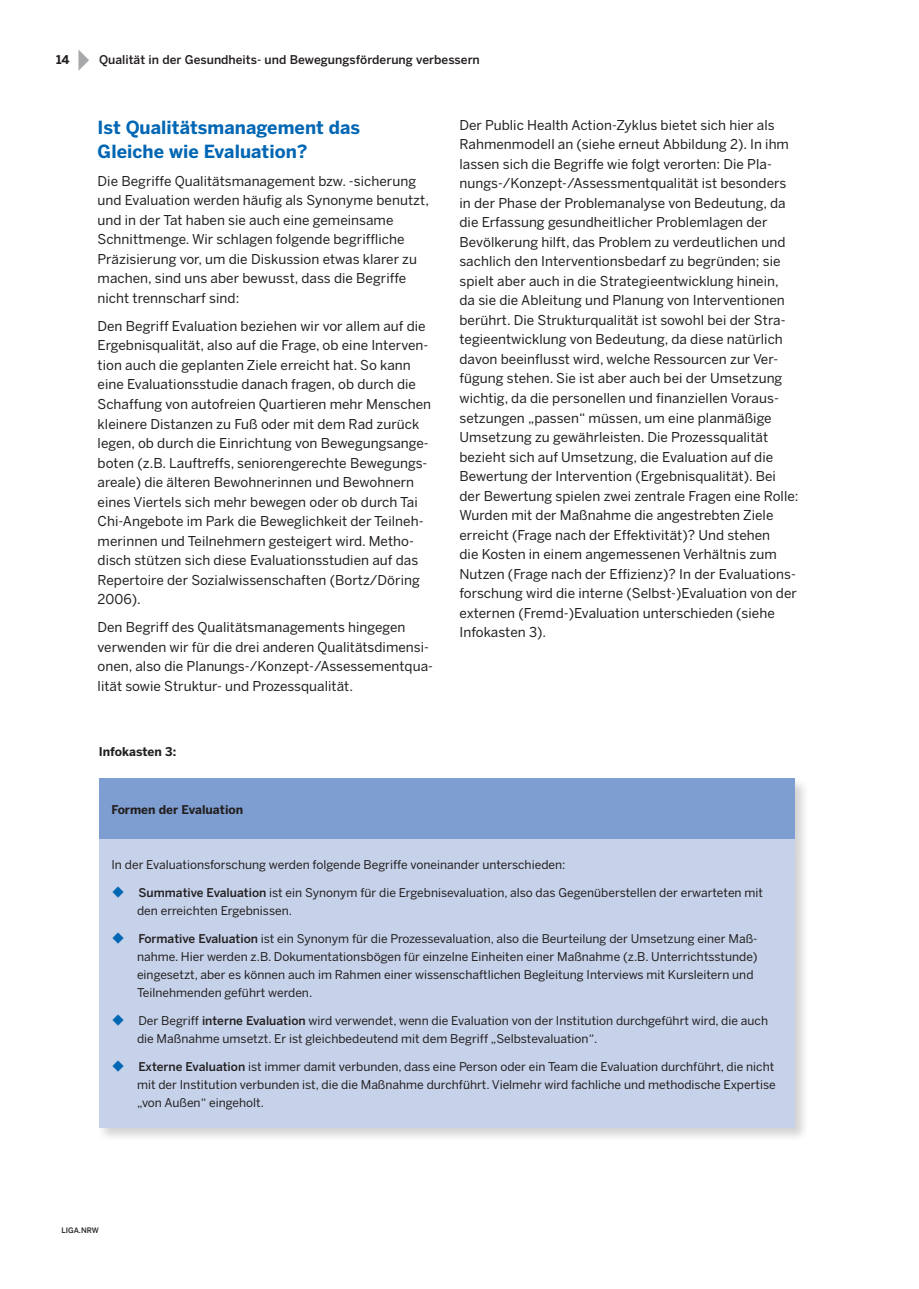
<style>
.page{position:relative;width:919px;height:1289px;background:#fff}
.page>*{position:absolute;margin:0;border:0;box-sizing:border-box;transform-origin:0 0}
.H3-12_16_blau{font:700 18px/24px "Benton Sans";letter-spacing:.005em;color:#0166b3}
.P-Fließtext_9_13_2{font:13.5px/19.5px "Benton Sans";letter-spacing:.005em;color:#231f20}
.P-Tabellendatenzeile{font:12px/18px "Benton Sans";color:#231f20}
.t1{font:500 12px "Benton Sans";color:#231f20}
.P-Tabellenkopf_8_12b{font:700 12px "Benton Sans";color:#231f20}
.P-Tabelle_Abbildung{font:700 12px "Benton Sans";letter-spacing:.005em;color:#231f20}
.t2{font:500 7.5px "Benton Sans";letter-spacing:.005em;color:#231f20}
.s1{color:#0166b3}
.s2{font-weight:500}
</style>
<div class="page">
<svg style="left:78px;top:50px;width:11px;height:21px"></svg>
<div style="left:97px;top:777px;width:712px;height:365px;background:#231f20;opacity:.2"></div>
<div style="left:99px;top:778px;width:695px;height:61px;background:#7e9ed2"></div>
<div style="left:99px;top:839px;width:695px;height:288px;background:#c6d2ea"></div>
<p class="P-Tabellenkopf_8_12b" style="left:56px;top:53px;width:15px">14</p>
<p class="t1" style="left:99px;top:53px;width:382px">Qualität in der Gesundheits- und Bewegungsförderung verbessern</p>
<p class="H3-12_16_blau" style="left:98px;top:115px;width:264px">Ist Qualitätsmanagement das<br>Gleiche wie Evaluation?</p>
<p class="P-Fließtext_9_13_2" style="left:98px;top:171px;width:333px">Die Begriffe Qualitätsmanagement bzw. -sicherung und Evaluation werden häufig als Synonyme benutzt, und in der Tat haben sie auch eine gemeinsame Schnittmenge. Wir schlagen folgende begriffliche Präzisierung vor, um die Diskussion etwas klarer zu machen, sind uns aber bewusst, dass die Begriffe nicht trennscharf sind:</p>
<p class="P-Fließtext_9_13_2" style="left:98px;top:316px;width:335px">Den Begriff Evaluation beziehen wir vor allem auf die Ergebnisqualität, also auf die Frage, ob eine Interven&shy;tion auch die geplanten Ziele erreicht hat. So kann eine Evaluationsstudie danach fragen, ob durch die Schaffung von autofreien Quartieren mehr Menschen kleinere Distanzen zu Fuß oder mit dem Rad zurück legen, ob durch die Einrichtung von Bewegungsange&shy;boten (z.B. Lauftreffs, seniorengerechte Bewegungs&shy;areale) die älteren Bewohnerinnen und Bewohnern eines Viertels sich mehr bewegen oder ob durch Tai Chi-Angebote im Park die Beweglichkeit der Teilneh&shy;merinnen und Teilnehmern gesteigert wird. Metho&shy;disch stützen sich diese Evaluationsstudien auf das Repertoire der Sozialwissenschaften (Bortz/Döring 2006).</p>
<p class="P-Fließtext_9_13_2" style="left:98px;top:617px;width:337px">Den Begriff des Qualitätsmanagements hingegen verwenden wir für die drei anderen Qualitätsdimensi&shy;onen, also die Planungs-/Konzept-/Assessementqua&shy;lität sowie Struktur- und Prozessqualität.</p>
<p class="P-Tabelle_Abbildung" style="left:99px;top:744px;width:79px">Infokasten 3:</p>
<p class="P-Tabellenkopf_8_12b" style="left:111px;top:802px;width:133px">Formen der Evaluation</p>
<p class="P-Fließtext_9_13_2" style="left:459px;top:115px;width:340px">Der Public Health Action-Zyklus bietet sich hier als Rahmenmodell an (siehe erneut Abbildung 2). In ihm lassen sich die Begriffe wie folgt verorten: Die Pla&shy;nungs-/Konzept-/Assessmentqualität ist besonders in der Phase der Problemanalyse von Bedeutung, da die Erfassung gesundheitlicher Problemlagen der Bevölkerung hilft, das Problem zu verdeutlichen und sachlich den Interventionsbedarf zu begründen; sie spielt aber auch in die Strategieentwicklung hinein,<br>da sie die Ableitung und Planung von Interventionen berührt. Die Strukturqualität ist sowohl bei der Stra&shy;tegieentwicklung von Bedeutung, da diese natürlich davon beeinflusst wird, welche Ressourcen zur Ver&shy;fügung stehen. Sie ist aber auch bei der Umsetzung wichtig, da die personellen und finanziellen Voraus&shy;setzungen „passen“ müssen, um eine planmäßige Umsetzung zu gewährleisten. Die Prozessqualität bezieht sich auf Umsetzung, die Evaluation auf die Bewertung der Intervention (Ergebnisqualität). Bei der Bewertung spielen zwei zentrale Fragen eine Rolle:<br>Wurden mit der Maßnahme die angestrebten Ziele erreicht (Frage nach der Effektivität)? Und stehen<br>die Kosten in einem angemessenen Verhältnis zum Nutzen (Frage nach der Effizienz)? In der Evaluations&shy;forschung wird die interne (Selbst-)Evaluation von der externen (Fremd-)Evaluation unterschieden (siehe Infokasten 3).</p>
<p class="P-Tabellendatenzeile" style="left:111px;top:855px;width:455px">In der Evaluationsforschung werden folgende Begriffe voneinander unterschieden:</p>
<p class="P-Tabellendatenzeile" style="left:137px;top:883px;width:627px;text-indent:-26px"><span class="s1">◆</span> <span class="s2">Summative Evaluation</span> ist ein Synonym für die Ergebnisevaluation, also das Gegenüberstellen der erwarteten mit den erreichten Ergebnissen.</p>
<p class="P-Tabellendatenzeile" style="left:137px;top:929px;width:622px;text-indent:-26px"><span class="s1">◆</span> <span class="s2">Formative Evaluation</span> ist ein Synonym für die Prozessevaluation, also die Beurteilung der Umsetzung einer Maß&shy;nahme. Hier werden z.B. Dokumentationsbögen für einzelne Einheiten einer Maßnahme (z.B. Unterrichtsstunde) eingesetzt, aber es können auch im Rahmen einer wissenschaftlichen Begleitung Interviews mit Kursleitern und Teilnehmenden geführt werden.</p>
<p class="P-Tabellendatenzeile" style="left:137px;top:1011px;width:632px;text-indent:-26px"><span class="s1">◆</span> Der Begriff <span class="s2">interne Evaluation</span> wird verwendet, wenn die Evaluation von der Institution durchgeführt wird, die auch die Maßnahme umsetzt. Er ist gleichbedeutend mit dem Begriff „Selbstevaluation“.</p>
<p class="P-Tabellendatenzeile" style="left:137px;top:1057px;width:640px;text-align:justify;text-indent:-26px"><span class="s1">◆</span> <span class="s2">Externe Evaluation</span> ist immer damit verbunden, dass eine Person oder ein Team die Evaluation durchführt, die nicht mit der Institution verbunden ist, die die Maßnahme durchführt. Vielmehr wird fachliche und methodische Expertise „von Außen“ eingeholt.</p>
<p class="t2" style="left:61px;top:1225px;width:39px">LIGA.NRW</p>
</div>
